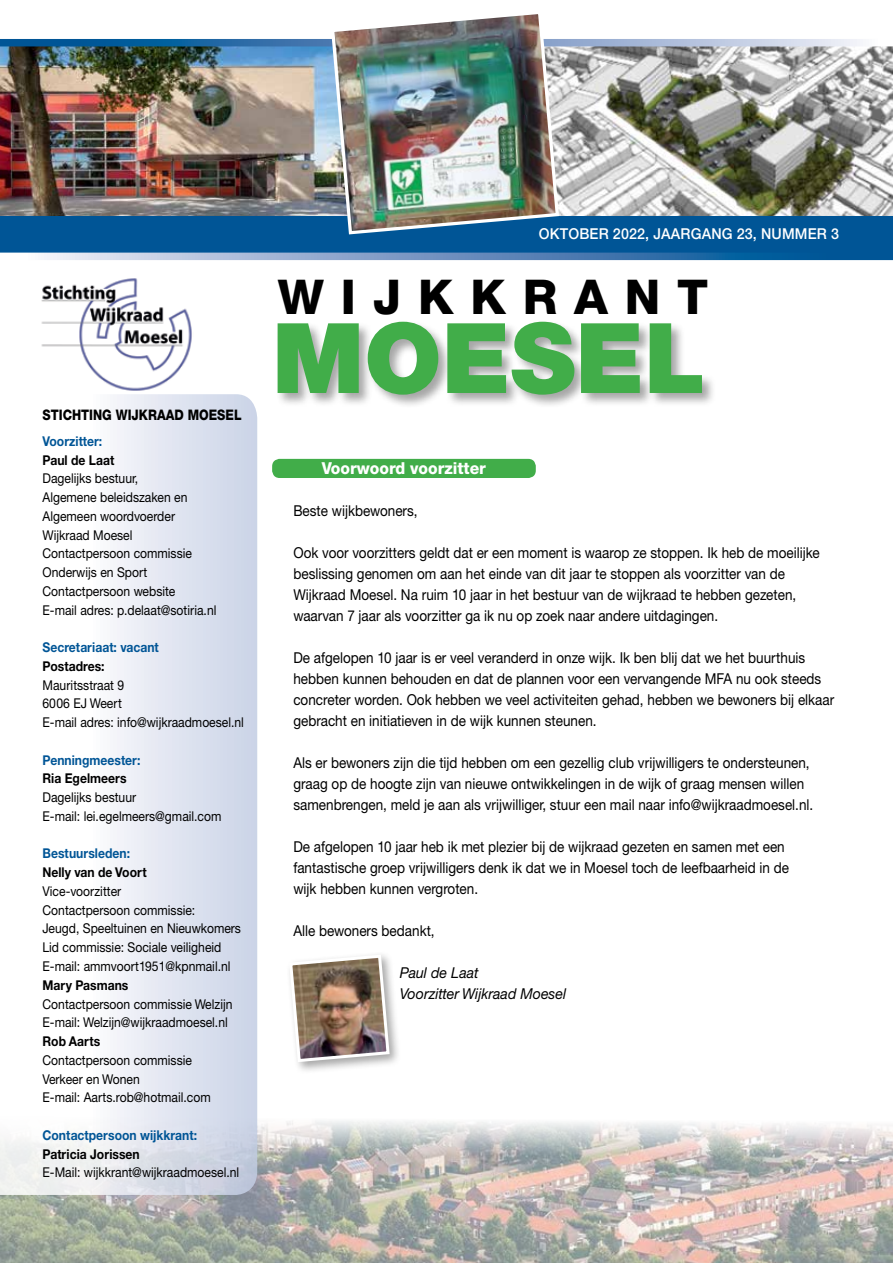
<style>
.page{position:relative;width:893px;height:1263px;background:#fff}
.page>*{position:absolute;margin:0;border:0;box-sizing:border-box;transform-origin:0 0}
.t1{font:900 97.5px "Helvetica Neue CE";color:#41ad49}
.t2{font:800 48px "Helvetica Neue CE";color:#000}
.t3{font:800 16.5px "Helvetica Neue CE";color:#fff;scale:.95 1}
.t4{font:15px/21px "Helvetica Neue CE";color:#000;scale:.9 1}
.t5{font:italic 15px/21px "Helvetica Neue CE";color:#000;scale:.95 1}
.t6{font:500 15px "Helvetica Neue CE";letter-spacing:.01em;color:#fff;scale:.95 1}
.t7{font:800 14.55px "Helvetica Neue CE";color:#000;scale:.85 1}
.t8{font:13.5px/18.8px "Helvetica Neue CE";color:#000;scale:.9 1}
.t9{font:700 13.5px "Helvetica Neue CE";color:#005596;scale:.9 1}
.t10{font:700 13.5px "Helvetica Neue CE";color:#000;scale:.9 1}
</style>
<div class="page">
<img style="left:0;top:1095px;width:893px;height:168px">
<svg style="left:0;top:394px;width:257px;height:801px"></svg>
<img style="left:561px;top:46px;width:332px;height:170px">
<img style="left:0;top:46px;width:329px;height:170px">
<svg style="left:0;top:39px;width:863px;height:7px;background:#6593bf"></svg>
<div style="left:0;top:216px;width:893px;height:37px;background:#005596"></div>
<svg style="left:44px;top:253px;width:849px;height:7px;background:#6892bf"></svg>
<img style="left:41px;top:278px;width:151px;height:113px">
<div style="left:276px;top:320px;width:440px;height:89px;background:#000;opacity:.35"></div>
<img style="left:329px;top:14px;width:232px;height:221px">
<div style="left:272px;top:459px;width:264px;height:19px;background:#41ad49;border-radius:7px"></div>
<div style="left:286px;top:951px;width:116px;height:123px;background:#000;opacity:.35"></div>
<img style="left:288px;top:953px;width:103px;height:111px">
<p class="t7" style="left:43px;top:406px;width:236px">Stichting Wijkraad Moesel</p>
<p class="t9" style="left:43px;top:433px;width:68px">Voorzitter:</p>
<p class="t10" style="left:43px;top:451px;width:81px">Paul de Laat</p>
<p class="t8" style="left:43px;top:469px;width:195px">Dagelijks bestuur,<br>Algemene beleidszaken en<br>Algemeen woordvoerder<br>Wijkraad Moesel<br>Contactpersoon commissie<br>Onderwijs en Sport<br>Contactpersoon website<br>E-mail adres: p.delaat@sotiria.nl</p>
<p class="t9" style="left:43px;top:639px;width:131px">Secretariaat: vacant</p>
<p class="t10" style="left:43px;top:658px;width:70px">Postadres:</p>
<p class="t8" style="left:43px;top:676px;width:225px">Mauritsstraat 9<br>6006 EJ Weert<br>E-mail adres: info@wijkraadmoesel.nl</p>
<p class="t9" style="left:43px;top:751px;width:110px">Penningmeester:</p>
<p class="t10" style="left:43px;top:770px;width:95px">Ria Egelmeers</p>
<p class="t8" style="left:43px;top:788px;width:200px">Dagelijks bestuur<br>E-mail: lei.egelmeers@gmail.com</p>
<p class="t9" style="left:43px;top:845px;width:99px">Bestuursleden:</p>
<p class="t10" style="left:43px;top:864px;width:117px">Nelly van de Voort</p>
<p class="t8" style="left:43px;top:882px;width:222px">Vice-voorzitter<br>Contactpersoon commissie:<br>Jeugd, Speeltuinen en Nieuwkomers<br>Lid commissie: Sociale veiligheid<br>E-mail: ammvoort1951@kpnmail.nl</p>
<p class="t10" style="left:43px;top:976px;width:97px">Mary Pasmans</p>
<p class="t8" style="left:43px;top:994px;width:213px">Contactpersoon commissie Welzijn<br>E-mail: Welzijn@wijkraadmoesel.nl</p>
<p class="t10" style="left:43px;top:1033px;width:66px">Rob Aarts</p>
<p class="t8" style="left:43px;top:1051px;width:188px">Contactpersoon commissie<br>Verkeer en Wonen<br>E-mail: Aarts.rob@hotmail.com</p>
<p class="t9" style="left:43px;top:1126px;width:173px">Contactpersoon wijkkrant:</p>
<p class="t10" style="left:43px;top:1145px;width:109px">Patricia Jorissen</p>
<p class="t8" style="left:43px;top:1163px;width:220px">E-Mail: wijkkrant@wijkraadmoesel.nl</p>
<p class="t6" style="left:539px;top:225px;width:317px">OKTOBER 2022, JAARGANG 23, NUMMER 3</p>
<h2 class="t2" style="left:278px;top:268px;width:110px">W IJKKRANT</h2>
<h1 class="t1" style="left:272px;top:298px;width:435px">MOESEL</h1>
<p class="t3" style="left:322px;top:458px;width:174px">Voorwoord voorzitter</p>
<p class="t4" style="left:293px;top:500px;width:140px">Beste wijkbewoners,</p>
<p class="t4" style="left:293px;top:542px;width:586px">Ook voor voorzitters geldt dat er een moment is waarop ze stoppen. Ik heb de moeilijke beslissing genomen om aan het einde van dit jaar te stoppen als voorzitter van de Wijkraad Moesel. Na ruim 10 jaar in het bestuur van de wijkraad te hebben gezeten, waarvan 7 jaar als voorzitter ga ik nu op zoek naar andere uitdagingen.</p>
<p class="t4" style="left:293px;top:647px;width:602px">De afgelopen 10 jaar is er veel veranderd in onze wijk. Ik ben blij dat we het buurthuis hebben kunnen behouden en dat de plannen voor een vervangende MFA nu ook steeds concreter worden. Ook hebben we veel activiteiten gehad, hebben we bewoners bij elkaar gebracht en initiatieven in de wijk kunnen steunen.</p>
<p class="t4" style="left:293px;top:752px;width:579px">Als er bewoners zijn die tijd hebben om een gezellig club vrijwilligers te ondersteunen, graag op de hoogte zijn van nieuwe ontwikkelingen in de wijk of graag mensen willen samenbrengen, meld je aan als vrijwilliger, stuur een mail naar info@wijkraadmoesel.nl.</p>
<p class="t4" style="left:293px;top:836px;width:552px">De afgelopen 10 jaar heb ik met plezier bij de wijkraad gezeten en samen met een fantastische groep vrijwilligers denk ik dat we in Moesel toch de leefbaarheid in de wijk hebben kunnen vergroten.</p>
<p class="t4" style="left:293px;top:920px;width:158px">Alle bewoners bedankt,</p>
<p class="t5" style="left:400px;top:962px;width:177px">Paul de Laat<br>Voorzitter Wijkraad Moesel</p>
</div>
